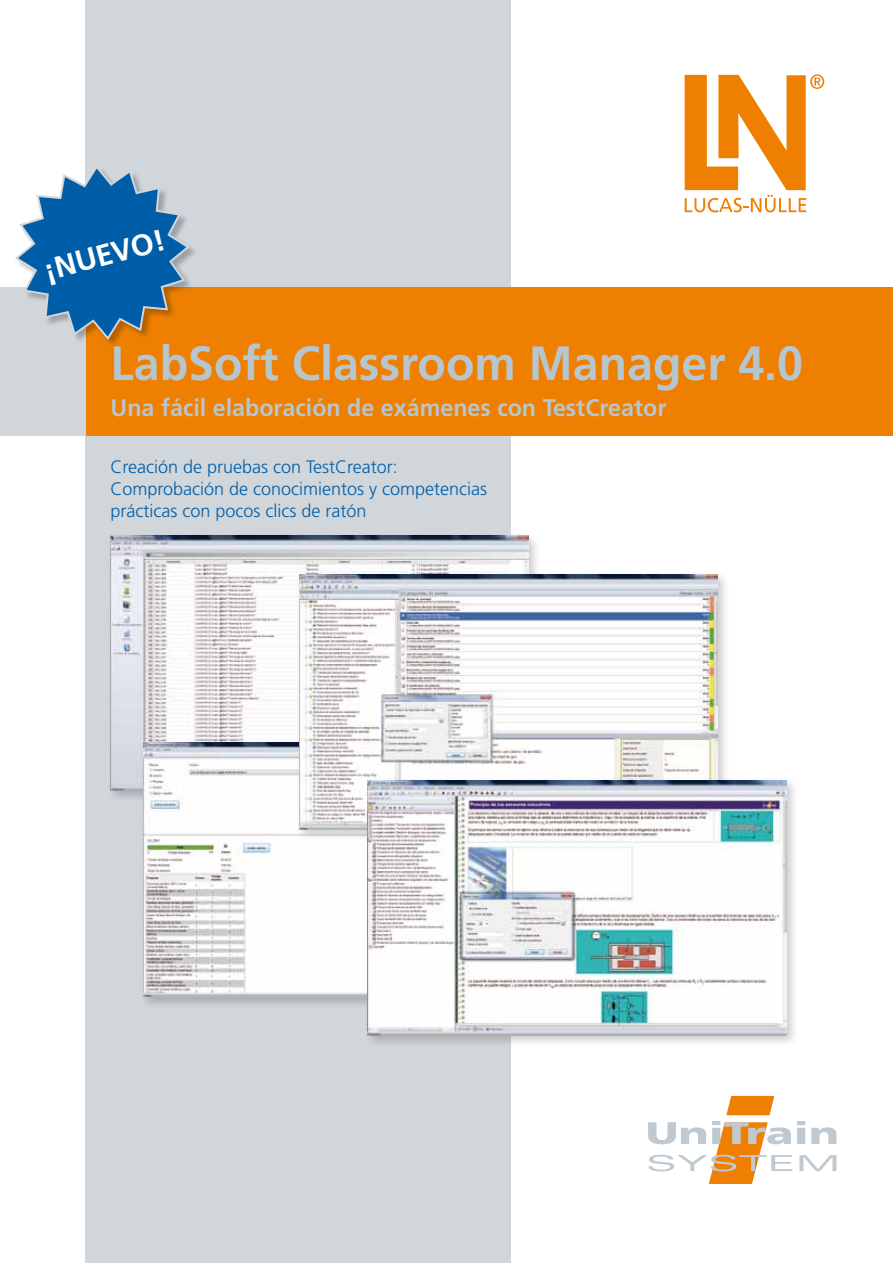
<style>
.page{position:relative;width:893px;height:1263px;background:#fff}
.page>*{position:absolute;margin:0;border:0;box-sizing:border-box;transform-origin:0 0}
.t1{font:700 48px "Frutiger";color:#b6c6ce}
.t2{font:700 30px "Frutiger";color:#fff}
.t3{font:700 24px "Frutiger";color:#b6c6ce}
.t4{font:300 18px/21.6px "Frutiger";color:#005ea8}
</style>
<div class="page">
<div style="left:85px;top:0;width:425px;height:1263px;background:#d1d6da"></div>
<div style="left:85px;top:287px;width:808px;height:149px;background:#ee7f00"></div>
<svg style="left:685px;top:74px;width:139px;height:138px"></svg>
<div style="left:0;top:287px;width:85px;height:149px;background:#d1d6da"></div>
<svg style="left:726px;top:1096px;width:48px;height:19px"></svg>
<svg style="left:648px;top:1121px;width:188px;height:63px"></svg>
<div style="left:15px;top:166px;width:183px;height:183px;background:#000;opacity:.25"></div>
<svg style="left:15px;top:166px;width:176px;height:176px"></svg>
<div style="left:107px;top:532px;width:435px;height:271px;background:#000;opacity:.2"></div>
<img style="left:111px;top:536px;width:418px;height:255px">
<div style="left:139px;top:738px;width:435px;height:271px;background:#000;opacity:.2"></div>
<img style="left:143px;top:742px;width:221px;height:255px">
<div style="left:295px;top:570px;width:435px;height:271px;background:#000;opacity:.2"></div>
<img style="left:299px;top:574px;width:418px;height:255px">
<div style="left:364px;top:776px;width:435px;height:272px;background:#000;opacity:.2"></div>
<img style="left:368px;top:780px;width:418px;height:255px">
<h2 class="t2" style="left:40px;top:254px;width:126px;rotate:-15deg">¡NUEVO!</h2>
<h1 class="t1" style="left:111px;top:335px;width:694px">LabSoft Classroom Manager 4.0</h1>
<h3 class="t3" style="left:111px;top:393px;width:557px">Una fácil elaboración de exámenes con TestCreator</h3>
<p class="t4" style="left:111px;top:456px;width:378px">Creación de pruebas con TestCreator:<br>Comprobación de conocimientos y competencias prácticas con pocos clics de ratón</p>
</div>
